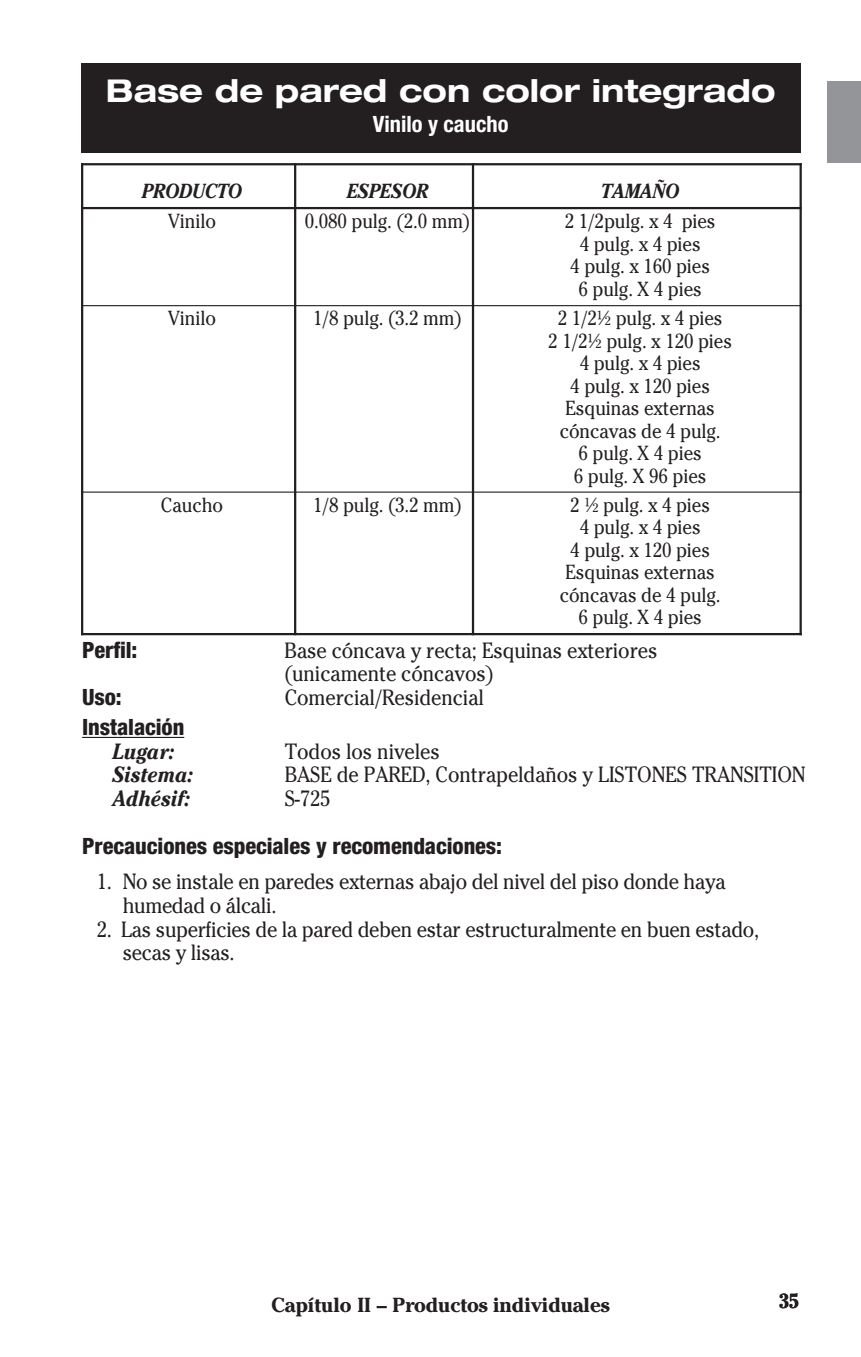
<style>
.page{position:relative;width:861px;height:1357px;background:#fff}
.page>*{position:absolute;margin:0;border:0;box-sizing:border-box;transform-origin:0 0}
.t1{font:700 expanded 31.5px "Helvetica Neue";color:#fff}
.t2{font:800 condensed 22.5px "Helvetica Neue";letter-spacing:-.005em;color:#231f20}
.t3{font:700 condensed 22.5px "Helvetica Neue";color:#fff}
.t4{font:22.05px/23.6px "Cheltenham";letter-spacing:-.01em;color:#231f20;scale:.9 1}
.t5{font:italic 700 22.05px "Cheltenham";letter-spacing:-.005em;color:#231f20;scale:.9 1}
.t6{font:20.25px/22.5px "Cheltenham";letter-spacing:-.005em;color:#231f20;text-align:center;scale:.9 1}
.t7{font:700 20.25px "Cheltenham";letter-spacing:-.005em;color:#231f20}
.t8{font:italic 700 20.25px "Cheltenham";letter-spacing:-.005em;color:#231f20;scale:.9 1}
.t9{font:700 20.25px "Cheltenham";letter-spacing:-.005em;color:#231f20;scale:.9 1}
</style>
<div class="page">
<div style="left:827px;top:81px;width:34px;height:81px;background:#939598"></div>
<hr style="left:82px;top:737px;width:102px;height:1px;background:#231f20">
<div style="left:81px;top:63px;width:719px;height:89px;background:#231f20"></div>
<hr style="left:81px;top:163px;width:2px;height:472px;background:#231f20">
<hr style="left:294px;top:163px;width:2px;height:472px;background:#231f20">
<hr style="left:472px;top:163px;width:2px;height:472px;background:#231f20">
<hr style="left:799px;top:163px;width:2px;height:472px;background:#231f20">
<hr style="left:81px;top:163px;width:720px;height:2px;background:#231f20">
<hr style="left:81px;top:207px;width:720px;height:2px;background:#231f20">
<hr style="left:81px;top:305px;width:720px;height:1px;background:#231f20">
<hr style="left:81px;top:491px;width:720px;height:2px;background:#231f20">
<hr style="left:81px;top:633px;width:720px;height:2px;background:#231f20">
<h1 class="t1" style="left:106px;top:80px;width:671px">Base de pared con color integrado</h1>
<p class="t3" style="left:373px;top:116px;width:137px">Vinilo y caucho</p>
<p class="t8" style="left:142px;top:184px;width:113px">PRODUCTO</p>
<p class="t8" style="left:347px;top:184px;width:92px">ESPESOR</p>
<p class="t8" style="left:601px;top:184px;width:89px">TAMAÑO</p>
<p class="t6" style="left:168px;top:210px;width:55px">Vinilo</p>
<p class="t6" style="left:305px;top:210px;width:185px">0.080 pulg. (2.0 mm)</p>
<p class="t6" style="left:565px;top:210px;width:169px">2 1/2pulg. x 4 pies<br>4 pulg. x 4 pies<br>4 pulg. x 160 pies<br>6 pulg. X 4 pies</p>
<p class="t6" style="left:168px;top:307px;width:55px">Vinilo</p>
<p class="t6" style="left:313px;top:307px;width:167px">1/8 pulg. (3.2 mm)</p>
<p class="t6" style="left:548px;top:307px;width:206px">2 1/2½ pulg. x 4 pies<br>2 1/2½ pulg. x 120 pies<br>4 pulg. x 4 pies<br>4 pulg. x 120 pies<br>Esquinas externas cóncavas de 4 pulg.<br>6 pulg. X 4 pies<br>6 pulg. X 96 pies</p>
<p class="t6" style="left:161px;top:493px;width:71px">Caucho</p>
<p class="t6" style="left:313px;top:493px;width:167px">1/8 pulg. (3.2 mm)</p>
<p class="t6" style="left:560px;top:493px;width:180px">2 ½ pulg. x 4 pies<br>4 pulg. x 4 pies<br>4 pulg. x 120 pies<br>Esquinas externas cóncavas de 4 pulg.<br>6 pulg. X 4 pies</p>
<p class="t2" style="left:82px;top:641px;width:57px">Perfil:</p>
<p class="t4" style="left:284px;top:638px;width:416px">Base cóncava y recta; Esquinas exteriores (unicamente cóncavos)</p>
<p class="t2" style="left:82px;top:689px;width:41px">Uso:</p>
<p class="t4" style="left:285px;top:685px;width:223px">Comercial/Residencial</p>
<p class="t2" style="left:82px;top:719px;width:104px">Instalación</p>
<p class="t5" style="left:112px;top:743px;width:70px">Lugar:</p>
<p class="t4" style="left:285px;top:739px;width:174px">Todos los niveles</p>
<p class="t5" style="left:113px;top:767px;width:91px">Sistema:</p>
<p class="t4" style="left:285px;top:763px;width:580px">BASE de PARED, Contrapeldaños y LISTONES TRANSITION</p>
<p class="t5" style="left:113px;top:790px;width:87px">Adhésif:</p>
<p class="t4" style="left:285px;top:787px;width:52px">S-725</p>
<p class="t2" style="left:82px;top:838px;width:421px">Precauciones especiales y recomendaciones:</p>
<p class="t4" style="left:123px;top:870px;width:671px;text-indent:-26px">1. No se instale en paredes externas abajo del nivel del piso donde haya humedad o álcali.</p>
<p class="t4" style="left:123px;top:917px;width:708px;text-indent:-26px">2. Las superficies de la pared deben estar estructuralmente en buen estado, secas y lisas.</p>
<p class="t7" style="left:271px;top:1298px;width:340px">Capítulo II – Productos individuales</p>
<p class="t9" style="left:778px;top:1294px;width:24px">35</p>
</div>
